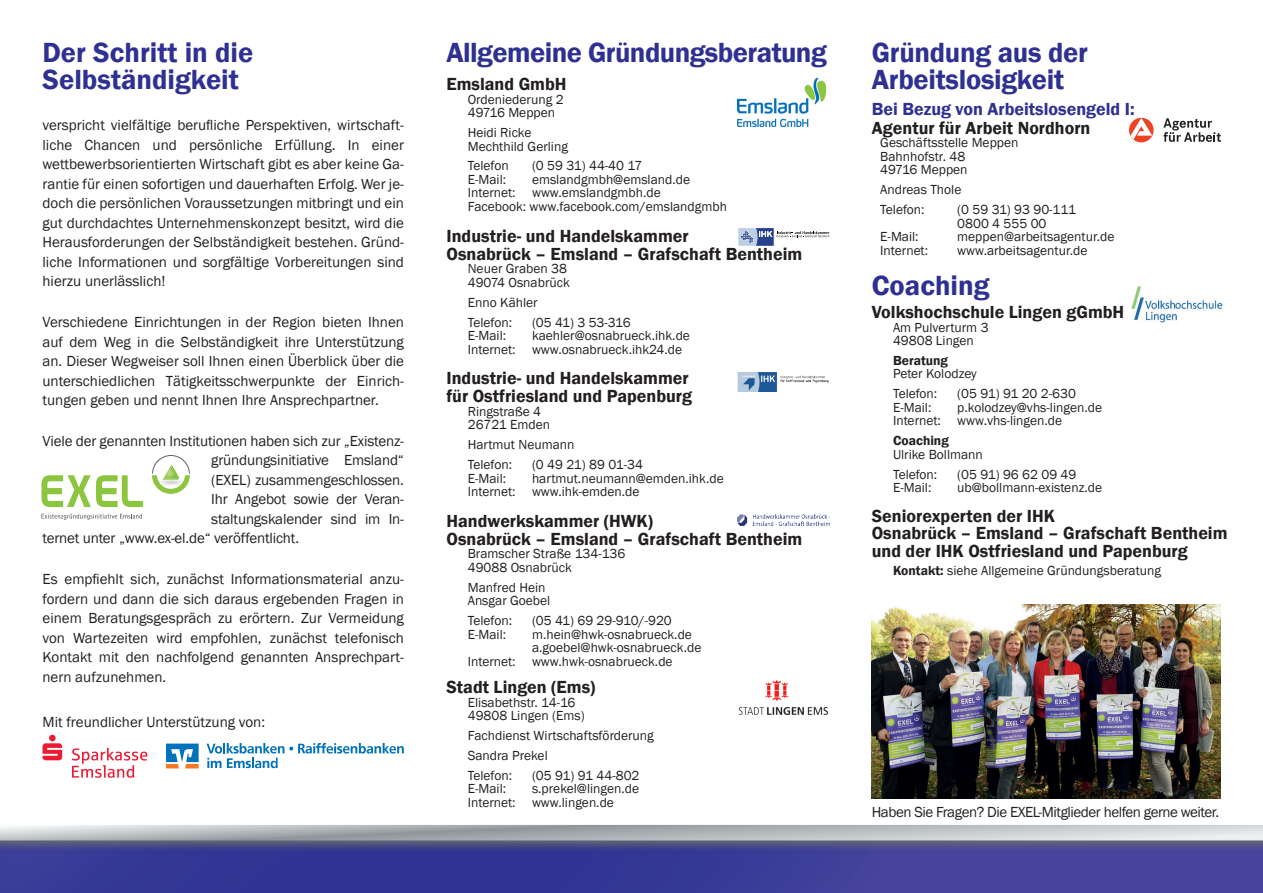
<style>
.page{position:relative;width:1263px;height:893px;background:#fff}
.page>*{position:absolute;margin:0;border:0;box-sizing:border-box;transform-origin:0 0}
.t1{font:600 28.5px/27px "Franklin Gothic";letter-spacing:-.01em;color:#2e3092}
.t2{font:600 18px/18px "Franklin Gothic";color:#231f20}
.t3{font:600 18px "Franklin Gothic";color:#2e3092}
.t4{font:15px/19.5px "Franklin Gothic";letter-spacing:-.01em;color:#231f20;text-align:justify}
.t5{font:15px "Franklin Gothic";letter-spacing:-.03em;color:#231f20}
.t6{font:13.5px/13.5px "Franklin Gothic";color:#231f20}
.t7{font:600 13.5px "Franklin Gothic";color:#231f20}
.s1{font-weight:600}
</style>
<div class="page">
<img style="left:0;top:861px;width:1263px;height:32px">
<img style="left:0;top:777px;width:1263px;height:84px">
<svg style="left:41px;top:514px;width:101px;height:6px"></svg>
<svg style="left:41px;top:475px;width:102px;height:32px"></svg>
<svg style="left:152px;top:455px;width:38px;height:39px"></svg>
<svg style="left:207px;top:743px;width:197px;height:25px"></svg>
<svg style="left:166px;top:744px;width:33px;height:24px"></svg>
<img style="left:737px;top:372px;width:92px;height:19px">
<img style="left:738px;top:680px;width:91px;height:35px">
<img style="left:738px;top:78px;width:89px;height:49px">
<img style="left:1131px;top:286px;width:91px;height:37px">
<svg style="left:738px;top:228px;width:91px;height:18px"></svg>
<img style="left:737px;top:515px;width:92px;height:10px">
<img style="left:872px;top:605px;width:348px;height:194px">
<div style="left:1129px;top:118px;width:24px;height:24px;background:#ef4225;border-radius:50%"></div>
<svg style="left:1130px;top:118px;width:22px;height:22px"></svg>
<svg style="left:1163px;top:118px;width:58px;height:24px"></svg>
<svg style="left:43px;top:735px;width:19px;height:25px"></svg>
<svg style="left:72px;top:748px;width:75px;height:30px"></svg>
<h1 class="t1" style="left:43px;top:40px;width:212px">Der Schritt in die<br>Selbständigkeit</h1>
<p class="t4" style="left:43px;top:116px;width:363px">verspricht vielfältige berufliche Perspektiven, wirtschaft&shy;liche Chancen und persönliche Erfüllung. In einer wettbewerbsorientierten Wirtschaft gibt es aber keine Ga&shy;rantie für einen sofortigen und dauerhaften Erfolg. Wer je&shy;doch die persönlichen Voraussetzungen mitbringt und ein gut durchdachtes Unternehmenskonzept besitzt, wird die Herausforderungen der Selbständigkeit bestehen. Gründ&shy;liche Informationen und sorgfältige Vorbereitungen sind hierzu unerlässlich!</p>
<p class="t4" style="left:43px;top:313px;width:363px">Verschiedene Einrichtungen in der Region bieten Ihnen auf dem Weg in die Selbständigkeit ihre Unterstützung an. Dieser Wegweiser soll Ihnen einen Überblick über die unterschiedlichen Tätigkeitsschwerpunkte der Einrich&shy;tungen geben und nennt Ihnen Ihre Ansprechpartner.</p>
<p class="t4" style="left:43px;top:431px;width:363px">Viele der genannten Institutionen haben sich zur „Existenz-</p>
<p class="t4" style="left:211px;top:451px;width:194px">gründungsinitiative Emsland“</p>
<p class="t4" style="left:211px;top:470px;width:194px">(EXEL) zusammengeschlossen.</p>
<p class="t4" style="left:211px;top:490px;width:194px">Ihr Angebot sowie der Veran-</p>
<p class="t4" style="left:211px;top:509px;width:194px">staltungskalender sind im In-</p>
<p class="t4" style="left:43px;top:529px;width:258px">ternet unter „www.ex-el.de“ veröffentlicht.</p>
<p class="t4" style="left:43px;top:570px;width:363px">Es empfiehlt sich, zunächst Informationsmaterial anzu&shy;fordern und dann die sich daraus ergebenden Fragen in einem Beratungsgespräch zu erörtern. Zur Vermeidung von Wartezeiten wird empfohlen, zunächst telefonisch Kontakt mit den nachfolgend genannten Ansprechpart&shy;nern aufzunehmen.</p>
<p class="t4" style="left:43px;top:712px;width:224px">Mit freundlicher Unterstützung von:</p>
<h1 class="t1" style="left:446px;top:40px;width:382px">Allgemeine Gründungsberatung</h1>
<p class="t2" style="left:446px;top:75px;width:122px">Emsland GmbH</p>
<p class="t6" style="left:468px;top:93px;width:97px">Ordeniederung 2<br>49716 Meppen</p>
<p class="t6" style="left:468px;top:126px;width:102px">Heidi Ricke<br>Mechthild Gerling</p>
<p class="t6" style="left:468px;top:160px;width:42px">Telefon</p>
<p class="t6" style="left:532px;top:160px;width:112px">(0 59 31) 44-40 17</p>
<p class="t6" style="left:468px;top:173px;width:40px">E-Mail:</p>
<p class="t6" style="left:468px;top:173px;width:261px;text-indent:64px">emslandgmbh@emsland.de<br>Internet: www.emslandgmbh.de<br>Facebook: www.facebook.com/emslandgmbh</p>
<p class="t2" style="left:446px;top:227px;width:357px">Industrie- und Handelskammer<br>Osnabrück – Emsland – Grafschaft Bentheim</p>
<p class="t6" style="left:468px;top:262px;width:104px">Neuer Graben 38<br>49074 Osnabrück</p>
<p class="t6" style="left:468px;top:293px;width:71px;line-height:19.8px">Enno Kähler<br>Telefon:</p>
<p class="t6" style="left:532px;top:316px;width:100px">(05 41) 3 53-316</p>
<p class="t6" style="left:468px;top:329px;width:224px;text-indent:64px">kaehler@osnabrueck.ihk.de<br>Internet: www.osnabrueck.ihk24.de</p>
<p class="t2" style="left:446px;top:369px;width:247px">Industrie- und Handelskammer für Ostfriesland und Papenburg</p>
<p class="t6" style="left:468px;top:405px;width:84px">Ringstraße 4<br>26721 Emden</p>
<p class="t6" style="left:468px;top:435px;width:108px;line-height:19.8px">Hartmut Neumann<br>Telefon:</p>
<p class="t6" style="left:468px;top:329px;width:40px">E-Mail:</p>
<p class="t6" style="left:532px;top:458px;width:112px">(0 49 21) 89 01-34</p>
<p class="t6" style="left:468px;top:472px;width:257px;text-indent:64px">hartmut.neumann@emden.ihk.de<br>Internet: www.ihk-emden.de</p>
<p class="t2" style="left:446px;top:512px;width:357px">Handwerkskammer (HWK)<br>Osnabrück – Emsland – Grafschaft Bentheim</p>
<p class="t6" style="left:468px;top:547px;width:159px">Bramscher Straße 134-136<br>49088 Osnabrück</p>
<p class="t6" style="left:468px;top:581px;width:84px">Manfred Hein<br>Ansgar Goebel</p>
<p class="t6" style="left:468px;top:614px;width:46px">Telefon:</p>
<p class="t6" style="left:532px;top:614px;width:141px">(05 41) 69 29-910/-920</p>
<p class="t6" style="left:468px;top:628px;width:40px">E-Mail:</p>
<p class="t6" style="left:532px;top:628px;width:161px">m.hein@hwk-osnabrueck.de</p>
<p class="t6" style="left:532px;top:641px;width:171px">a.goebel@hwk-osnabrueck.de</p>
<p class="t6" style="left:468px;top:655px;width:206px">Internet: www.hwk-osnabrueck.de</p>
<p class="t2" style="left:446px;top:678px;width:150px">Stadt Lingen (Ems)</p>
<p class="t6" style="left:468px;top:696px;width:118px">Elisabethstr. 14-16<br>49808 Lingen (Ems)</p>
<p class="t6" style="left:468px;top:726px;width:188px;line-height:19.8px">Fachdienst Wirtschaftsförderung<br>Sandra Prekel<br>Telefon:</p>
<p class="t6" style="left:468px;top:472px;width:40px">E-Mail:</p>
<p class="t6" style="left:532px;top:769px;width:109px">(05 91) 91 44-802</p>
<p class="t6" style="left:468px;top:782px;width:173px;text-indent:64px">s.prekel@lingen.de<br>Internet: www.lingen.de</p>
<p class="t6" style="left:468px;top:782px;width:40px">E-Mail:</p>
<h1 class="t1" style="left:872px;top:40px;width:218px">Gründung aus der<br>Arbeitslosigkeit</h1>
<p class="t3" style="left:872px;top:98px;width:264px">Bei Bezug von Arbeitslosengeld I:</p>
<p class="t2" style="left:872px;top:119px;width:220px">Agentur für Arbeit Nordhorn</p>
<p class="t6" style="left:880px;top:137px;width:140px">Geschäftsstelle Meppen<br>Bahnhofstr. 48<br>49716 Meppen</p>
<p class="t6" style="left:880px;top:180px;width:83px;line-height:19.8px">Andreas Thole<br>Telefon:</p>
<p class="t6" style="left:957px;top:203px;width:120px">(0 59 31) 93 90-111<br>0800 4 555 00</p>
<p class="t6" style="left:880px;top:230px;width:40px">E-Mail:</p>
<p class="t6" style="left:957px;top:230px;width:159px">meppen@arbeitsagentur.de</p>
<p class="t6" style="left:880px;top:244px;width:49px">Internet:</p>
<p class="t6" style="left:957px;top:244px;width:132px">www.arbeitsagentur.de</p>
<h1 class="t1" style="left:872px;top:272px;width:119px">Coaching</h1>
<p class="t2" style="left:872px;top:303px;width:254px">Volkshochschule Lingen gGmbH</p>
<p class="t6" style="left:893px;top:321px;width:97px">Am Pulverturm 3<br>49808 Lingen</p>
<p class="t7" style="left:893px;top:352px;width:56px">Beratung</p>
<p class="t6" style="left:893px;top:364px;width:85px;line-height:19.8px">Peter Kolodzey<br>Telefon:</p>
<p class="t6" style="left:957px;top:387px;width:120px">(05 91) 91 20 2-630</p>
<p class="t6" style="left:893px;top:401px;width:211px;text-indent:64px">p.kolodzey@vhs-lingen.de<br>Internet: www.vhs-lingen.de</p>
<p class="t7" style="left:893px;top:432px;width:57px">Coaching</p>
<p class="t6" style="left:893px;top:445px;width:91px;line-height:19.8px">Ulrike Bollmann<br>Telefon:</p>
<p class="t6" style="left:893px;top:401px;width:40px">E-Mail:</p>
<p class="t6" style="left:957px;top:468px;width:121px">(05 91) 96 62 09 49</p>
<p class="t6" style="left:893px;top:481px;width:40px">E-Mail:</p>
<p class="t6" style="left:957px;top:481px;width:146px">ub@bollmann-existenz.de</p>
<p class="t2" style="left:872px;top:507px;width:357px;line-height:17.5px">Seniorexperten der IHK<br>Osnabrück – Emsland – Grafschaft Bentheim und der IHK Ostfriesland und Papenburg</p>
<p class="t6" style="left:893px;top:564px;width:270px"><span class="s1">Kontakt:</span> siehe Allgemeine Gründungsberatung</p>
<p class="t5" style="left:872px;top:803px;width:349px">Haben Sie Fragen? Die EXEL-Mitglieder helfen gerne weiter.</p>
</div>
